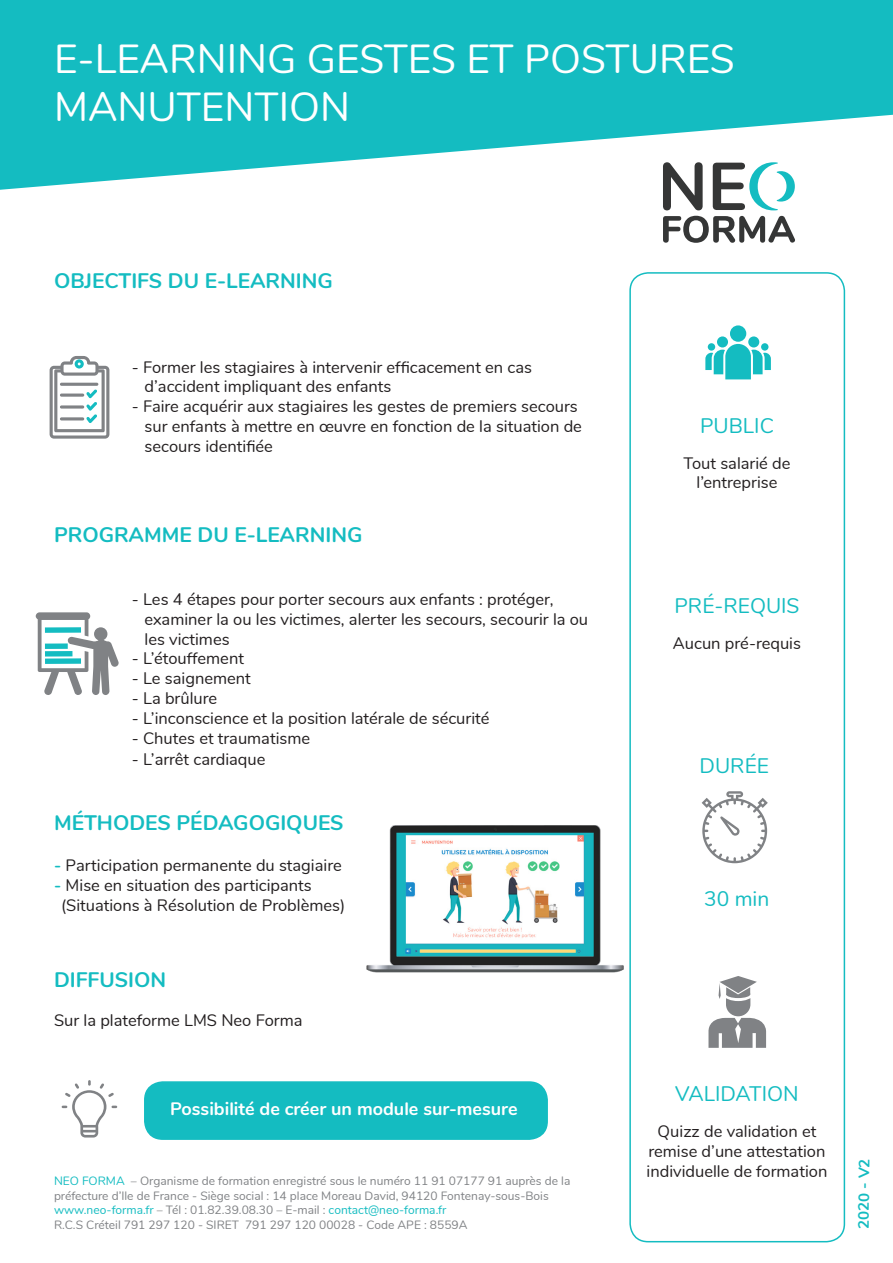
<style>
.page{position:relative;width:893px;height:1263px;background:#fff}
.page>*{position:absolute;margin:0;border:0;box-sizing:border-box;transform-origin:0 0}
.t1{font:40.5px/48.6px "Nunito";color:#fff}
.t2{font:700 21px "Nunito";color:#14bcc1}
.t3{font:21px "Nunito";color:#14bcc1}
.t4{font:700 18px "Nunito";color:#fff}
.t5{font:16.5px/19.8px "Nunito";color:#231f20}
.t6{font:700 15px "Nunito";color:#14bcc1}
.t7{font:12px/14.4px "Nunito";color:#808285}
.s1{font-weight:700;color:#14bcc1}
.s2{color:#fff}
.s3{color:#14bcc1}
</style>
<div class="page">
<div style="left:629px;top:272px;width:216px;height:970px;border:2px solid #14bcc1;border-radius:18px"></div>
<svg style="left:0;top:0;width:893px;height:190px;fill:#14bcc1"></svg>
<svg style="left:50px;top:356px;width:59px;height:83px"></svg>
<svg style="left:705px;top:325px;width:66px;height:54px"></svg>
<svg style="left:36px;top:612px;width:83px;height:83px"></svg>
<div style="left:45px;top:627px;width:36px;height:6px;background:#14bcc1"></div>
<svg style="left:708px;top:976px;width:58px;height:72px"></svg>
<svg style="left:663px;top:162px;width:40px;height:48px"></svg>
<svg style="left:713px;top:162px;width:82px;height:48px"></svg>
<svg style="left:663px;top:216px;width:132px;height:27px"></svg>
<div style="left:145px;top:1082px;width:402px;height:57px;background:#14bcc1;border-radius:18px"></div>
<div style="left:144px;top:1081px;width:404px;height:59px;border:2px solid #14bcc1;border-radius:18px"></div>
<svg style="left:702px;top:791px;width:66px;height:72px"></svg>
<svg style="left:62px;top:1080px;width:55px;height:57px"></svg>
<img style="left:366px;top:778px;width:266px;height:238px">
<h1 class="t1" style="left:54px;top:32px;width:682px">E-LEARNING GESTES ET POSTURES<br>MANUTENTION</h1>
<p class="t2" style="left:54px;top:269px;width:280px">OBJECTIFS DU E-LEARNING</p>
<p class="t5" style="left:145px;top:356px;width:389px;text-indent:-13px">- Former les stagiaires à intervenir efficacement en cas d’accident impliquant des enfants</p>
<p class="t5" style="left:145px;top:396px;width:439px;text-indent:-13px">- Faire acquérir aux stagiaires les gestes de premiers secours sur enfants à mettre en œuvre en fonction de la situation de secours identifiée</p>
<p class="t2" style="left:54px;top:522px;width:310px">PROGRAMME DU E-LEARNING</p>
<p class="t5" style="left:145px;top:588px;width:445px;text-indent:-13px">- Les 4 étapes pour porter secours aux enfants : protéger, examiner la ou les victimes, alerter les secours, secourir la ou les victimes</p>
<p class="t5" style="left:132px;top:648px;width:114px">- L’étouffement</p>
<p class="t5" style="left:132px;top:670px;width:121px">- Le saignement</p>
<p class="t5" style="left:132px;top:687px;width:87px">- La brûlure</p>
<p class="t5" style="left:132px;top:707px;width:359px">- L’inconscience et la position latérale de sécurité</p>
<p class="t5" style="left:132px;top:727px;width:180px">- Chutes et traumatisme</p>
<p class="t5" style="left:132px;top:748px;width:135px">- L’arrêt cardiaque</p>
<p class="t2" style="left:54px;top:810px;width:291px">MÉTHODES PÉDAGOGIQUES</p>
<p class="t5" style="left:54px;top:855px;width:289px"><span class="s1">-</span> Participation permanente du stagiaire</p>
<p class="t5" style="left:54px;top:874px;width:293px"><span class="s1">-</span> Mise en situation des participants <span class="s2">-</span>(Situations à Résolution de Problèmes)</p>
<p class="t2" style="left:54px;top:967px;width:114px">DIFFUSION</p>
<p class="t5" style="left:54px;top:1009px;width:250px">Sur la plateforme LMS Neo Forma</p>
<p class="t4" style="left:170px;top:1098px;width:349px">Possibilité de créer un module sur-mesure</p>
<p class="t7" style="left:54px;top:1173px;width:518px"><span class="s3">NEO FORMA</span> – Organisme de formation enregistré sous le numéro 11 91 07177 91 auprès de la préfecture d’Ile de France - Siège social : 14 place Moreau David, 94120 Fontenay-sous-Bois <span class="s3">www.neo-forma.fr</span> – Tél : 01.82.39.08.30 – E-mail : <span class="s3">contact@neo-forma.fr<br></span>R.C.S Créteil 791 297 120 - SIRET 791 297 120 00028 - Code APE : 8559A</p>
<p class="t3" style="left:700px;top:410px;width:75px">PUBLIC</p>
<p class="t5" style="left:683px;top:452px;width:109px;text-align:center">Tout salarié de l’entreprise</p>
<p class="t3" style="left:674px;top:590px;width:127px">PRÉ-REQUIS</p>
<p class="t5" style="left:673px;top:632px;width:130px">Aucun pré-requis</p>
<p class="t3" style="left:699px;top:750px;width:71px">DURÉE</p>
<p class="t3" style="left:704px;top:883px;width:67px">30 min</p>
<p class="t3" style="left:675px;top:1079px;width:125px">VALIDATION</p>
<p class="t5" style="left:647px;top:1121px;width:182px;text-align:center">Quizz de validation et remise d’une attestation individuelle de formation</p>
<p class="t6" style="left:855px;top:1229px;width:72px;rotate:-89deg">2020 - V2</p>
</div>
